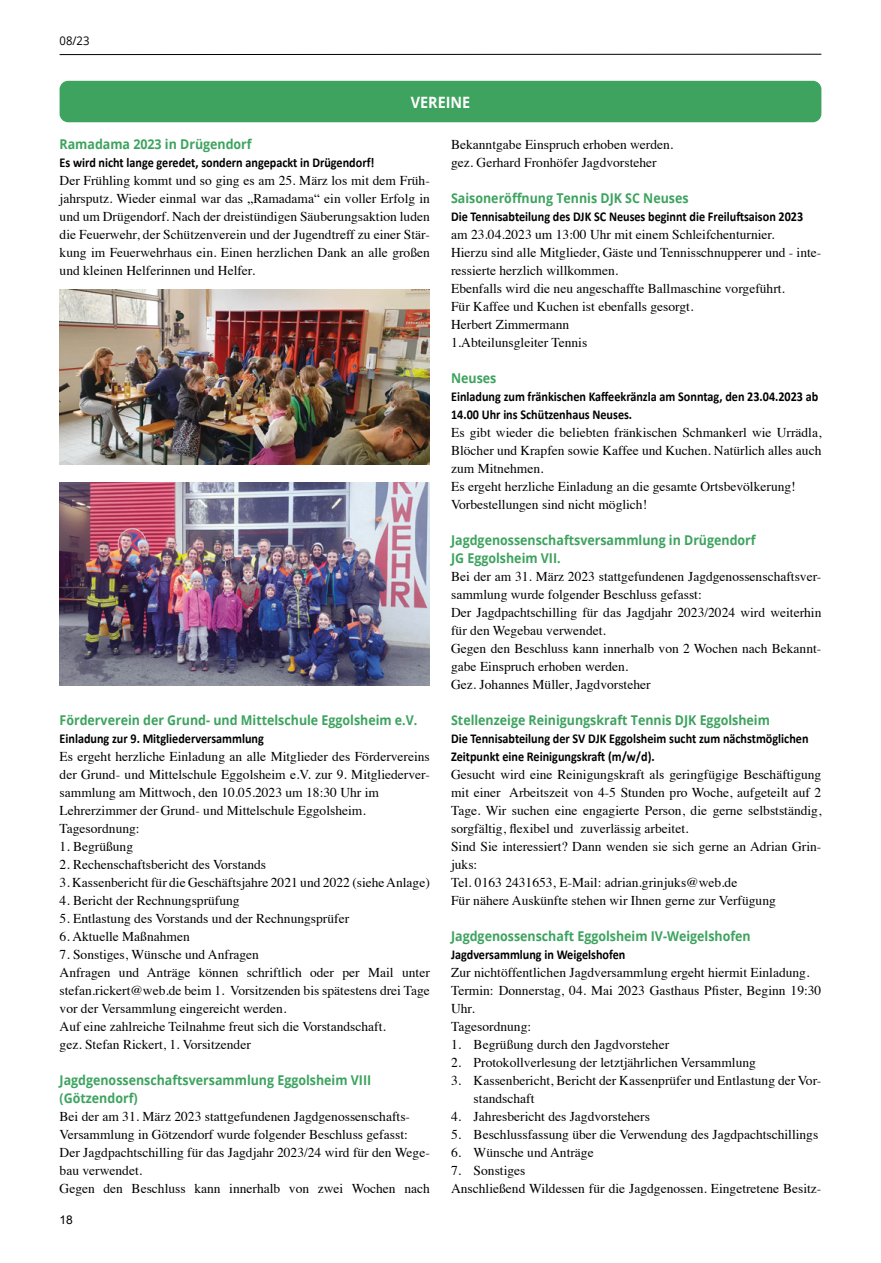
<style>
.page{position:relative;width:881px;height:1263px;background:#fff}
.page>*{position:absolute;margin:0;border:0;box-sizing:border-box;transform-origin:0 0}
.t1{font:700 15.6px "Open Sans";color:#fff;scale:.92 1}
.t2{font:13.5px/18px "Times";color:#000}
.t3{font:700 13.5px/18px "Calibri";color:#000;scale:.9 1}
.t4{font:700 13.5px/18px "Open Sans";color:#3da35f;scale:.92 1}
.t5{font:12px "Open Sans";color:#000;scale:.94 1}
.t6{font:12px "Arial";color:#000}
</style>
<div class="page">
<hr style="left:60px;top:54px;width:761px;height:1px;background:#000">
<div style="left:60px;top:81px;width:761px;height:41px;background:#3da35f;border-radius:9px"></div>
<img style="left:60px;top:289px;width:369px;height:175px">
<img style="left:60px;top:483px;width:369px;height:203px">
<p class="t5" style="left:60px;top:32px;width:33px">08/23</p>
<p class="t1" style="left:410px;top:91px;width:66px">VEREINE</p>
<p class="t2" style="left:451px;top:134px;width:223px">Bekanntgabe Einspruch erhoben werden. gez. Gerhard Fronhöfer Jagdvorsteher</p>
<p class="t4" style="left:451px;top:188px;width:259px">Saisoneröffnung Tennis DJK SC Neuses</p>
<p class="t3" style="left:451px;top:207px;width:392px">Die Tennisabteilung des DJK SC Neuses beginnt die Freiluftsaison 2023</p>
<p class="t2" style="left:451px;top:224px;width:371px">am 23.04.2023 um 13:00 Uhr mit einem Schleifchenturnier.<br>Hierzu sind alle Mitglieder, Gäste und Tennisschnupperer und - inte&shy;ressierte herzlich willkommen.<br>Ebenfalls wird die neu angeschaffte Ballmaschine vorgeführt.<br>Für Kaffee und Kuchen ist ebenfalls gesorgt.<br>Herbert Zimmermann<br>1.Abteilunsgleiter Tennis</p>
<p class="t4" style="left:451px;top:368px;width:51px">Neuses</p>
<p class="t3" style="left:451px;top:387px;width:409px">Einladung zum fränkischen Kaffeekränzla am Sonntag, den 23.04.2023 ab<br>14.00 Uhr ins Schützenhaus Neuses.</p>
<p class="t2" style="left:451px;top:422px;width:371px">Es gibt wieder die beliebten fränkischen Schmankerl wie Urrädla, Blöcher und Krapfen sowie Kaffee und Kuchen. Natürlich alles auch zum Mitnehmen.<br>Es ergeht herzliche Einladung an die gesamte Ortsbevölkerung!<br>Vorbestellungen sind nicht möglich!</p>
<p class="t4" style="left:451px;top:530px;width:332px">Jagdgenossenschaftsversammlung in Drügendorf<br>JG Eggolsheim VII.</p>
<p class="t2" style="left:451px;top:566px;width:371px">Bei der am 31. März 2023 stattgefundenen Jagdgenossenschaftsver&shy;sammlung wurde folgender Beschluss gefasst:<br>Der Jagdpachtschilling für das Jagdjahr 2023/2024 wird weiterhin für den Wegebau verwendet.<br>Gegen den Beschluss kann innerhalb von 2 Wochen nach Bekannt&shy;gabe Einspruch erhoben werden.<br>Gez. Johannes Müller, Jagdvorsteher</p>
<p class="t4" style="left:451px;top:710px;width:348px">Stellenzeige Reinigungskraft Tennis DJK Eggolsheim</p>
<p class="t3" style="left:451px;top:729px;width:398px">Die Tennisabteilung der SV DJK Eggolsheim sucht zum nächstmöglichen<br>Zeitpunkt eine Reinigungskraft (m/w/d).</p>
<p class="t2" style="left:451px;top:764px;width:371px">Gesucht wird eine Reinigungskraft als geringfügige Beschäftigung mit einer Arbeitszeit von 4-5 Stunden pro Woche, aufgeteilt auf 2<br>Tage. Wir suchen eine engagierte Person, die gerne selbstständig, sorgfältig, flexibel und zuverlässig arbeitet.<br>Sind Sie interessiert? Dann wenden sie sich gerne an Adrian Grin&shy;juks:<br>Tel. 0163 2431653, E-Mail: adrian.grinjuks@web.de<br>Für nähere Auskünfte stehen wir Ihnen gerne zur Verfügung</p>
<p class="t4" style="left:451px;top:926px;width:327px">Jagdgenossenschaft Eggolsheim IV-Weigelshofen</p>
<p class="t3" style="left:451px;top:945px;width:195px">Jagdversammlung in Weigelshofen</p>
<p class="t2" style="left:451px;top:962px;width:371px">Zur nichtöffentlichen Jagdversammlung ergeht hiermit Einladung.<br>Termin: Donnerstag, 04. Mai 2023 Gasthaus Pfister, Beginn 19:30<br>Uhr.<br>Tagesordnung:</p>
<p class="t2" style="left:451px;top:1034px;width:219px">1. Begrüßung durch den Jagdvorsteher</p>
<p class="t2" style="left:451px;top:1052px;width:306px">2. Protokollverlesung der letztjährlichen Versammlung</p>
<p class="t2" style="left:473px;top:1070px;width:349px;text-indent:-23px">3. Kassenbericht, Bericht der Kassenprüfer und Entlastung der Vor&shy;standschaft</p>
<p class="t2" style="left:451px;top:1106px;width:200px">4. Jahresbericht des Jagdvorstehers</p>
<p class="t2" style="left:451px;top:1124px;width:368px">5. Beschlussfassung über die Verwendung des Jagdpachtschillings</p>
<p class="t2" style="left:451px;top:1142px;width:144px">6. Wünsche und Anträge</p>
<p class="t2" style="left:451px;top:1160px;width:371px">7. Sonstiges<br>Anschließend Wildessen für die Jagdgenossen. Eingetretene Besitz-</p>
<p class="t4" style="left:60px;top:134px;width:210px">Ramadama 2023 in Drügendorf</p>
<p class="t3" style="left:60px;top:153px;width:351px">Es wird nicht lange geredet, sondern angepackt in Drügendorf!</p>
<p class="t2" style="left:60px;top:170px;width:371px;text-align:justify">Der Frühling kommt und so ging es am 25. März los mit dem Früh&shy;jahrsputz. Wieder einmal war das „Ramadama“ ein voller Erfolg in und um Drügendorf. Nach der dreistündigen Säuberungsaktion luden die Feuerwehr, der Schützenverein und der Jugendtreff zu einer Stär&shy;kung im Feuerwehrhaus ein. Einen herzlichen Dank an alle großen und kleinen Helferinnen und Helfer.</p>
<p class="t4" style="left:60px;top:710px;width:390px">Förderverein der Grund- und Mittelschule Eggolsheim e.V.</p>
<p class="t3" style="left:60px;top:729px;width:228px">Einladung zur 9. Mitgliederversammlung</p>
<p class="t2" style="left:60px;top:746px;width:371px">Es ergeht herzliche Einladung an alle Mitglieder des Fördervereins der Grund- und Mittelschule Eggolsheim e.V. zur 9. Mitgliederver&shy;sammlung am Mittwoch, den 10.05.2023 um 18:30 Uhr im Lehrerzimmer der Grund- und Mittelschule Eggolsheim.<br>Tagesordnung:</p>
<p class="t2" style="left:60px;top:836px;width:75px">1. Begrüßung</p>
<p class="t2" style="left:60px;top:854px;width:208px">2. Rechenschaftsbericht des Vorstands</p>
<p class="t2" style="left:60px;top:872px;width:371px">3. Kassenbericht für die Geschäftsjahre 2021 und 2022 (siehe Anlage)</p>
<p class="t2" style="left:60px;top:890px;width:181px">4. Bericht der Rechnungsprüfung</p>
<p class="t2" style="left:60px;top:908px;width:291px">5. Entlastung des Vorstands und der Rechnungsprüfer</p>
<p class="t2" style="left:60px;top:926px;width:132px">6. Aktuelle Maßnahmen</p>
<p class="t2" style="left:60px;top:944px;width:371px">7. Sonstiges, Wünsche und Anfragen<br>Anfragen und Anträge können schriftlich oder per Mail unter stefan.rickert@web.de beim 1. Vorsitzenden bis spätestens drei Tage vor der Versammlung eingereicht werden.<br>Auf eine zahlreiche Teilnahme freut sich die Vorstandschaft.<br>gez. Stefan Rickert, 1. Vorsitzender</p>
<p class="t4" style="left:60px;top:1070px;width:340px">Jagdgenossenschaftsversammlung Eggolsheim VIII (Götzendorf)</p>
<p class="t2" style="left:60px;top:1106px;width:371px">Bei der am 31. März 2023 stattgefundenen Jagdgenossenschafts-Versammlung in Götzendorf wurde folgender Beschluss gefasst:<br>Der Jagdpachtschilling für das Jagdjahr 2023/24 wird für den Wege&shy;bau verwendet.<br>Gegen den Beschluss kann innerhalb von zwei Wochen nach</p>
<p class="t6" style="left:60px;top:1212px;width:15px">18</p>
</div>
